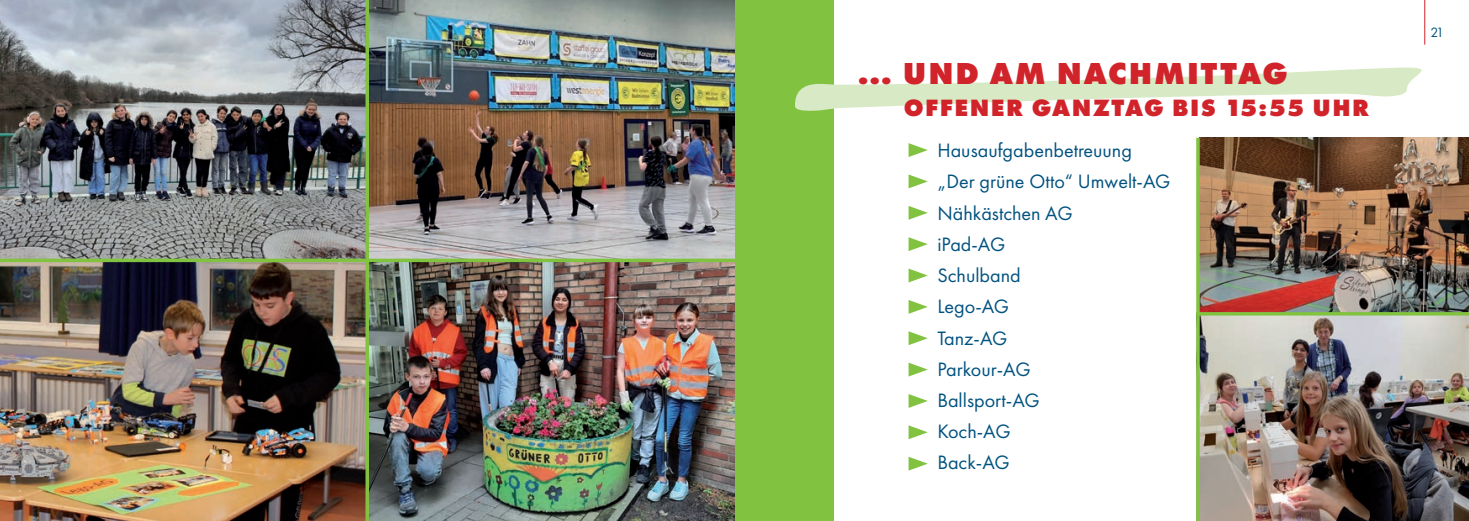
<style>
.page{position:relative;width:1469px;height:521px;background:#fff}
.page>*{position:absolute;margin:0;border:0;box-sizing:border-box;transform-origin:0 0}
.t1{font:800 31.5px "Futura PT";letter-spacing:.06em;color:#d1232a}
.t2{font:800 24.5px "Futura PT";letter-spacing:.06em;color:#d1232a}
.t3{font:20.12px/31.2px "Futura PT";color:#005280}
.t4{font:14px "Futura PT";color:#005280}
</style>
<div class="page">
<hr style="left:1424px;top:0;width:1px;height:45px;background:#d1232a">
<div style="left:734px;top:0;width:99px;height:521px;background:#81c340"></div>
<svg style="left:795px;top:67px;width:626px;height:44px"></svg>
<svg style="left:908px;top:174px;width:19px;height:14px"></svg>
<svg style="left:908px;top:206px;width:19px;height:14px"></svg>
<svg style="left:908px;top:237px;width:19px;height:14px"></svg>
<svg style="left:908px;top:269px;width:19px;height:13px"></svg>
<svg style="left:908px;top:300px;width:19px;height:14px"></svg>
<svg style="left:908px;top:331px;width:19px;height:14px"></svg>
<svg style="left:908px;top:363px;width:19px;height:13px"></svg>
<svg style="left:908px;top:394px;width:19px;height:14px"></svg>
<svg style="left:908px;top:425px;width:19px;height:14px"></svg>
<svg style="left:908px;top:457px;width:19px;height:14px"></svg>
<svg style="left:908px;top:143px;width:19px;height:14px"></svg>
<img style="left:1199px;top:316px;width:269px;height:205px">
<img style="left:1199px;top:138px;width:269px;height:174px">
<img style="left:0;top:0;width:734px;height:521px">
<hr style="left:1196px;top:138px;width:3px;height:383px;background:#81c340">
<svg style="left:1196px;top:312px;width:272px;height:4px"></svg>
<hr style="left:0;top:259px;width:764px;height:3px;background:#81c340">
<svg style="left:365px;top:0;width:4px;height:521px;background:#81ba47"></svg>
<h1 class="t1" style="left:857px;top:53px;width:432px">… UND AM NACHMITTAG</h1>
<p class="t2" style="left:903px;top:92px;width:467px">OFFENER GANZTAG BIS 15:55 UHR</p>
<p class="t3" style="left:937px;top:135px;width:234px">Hausaufgabenbetreuung „Der grüne Otto“ Umwelt-AG<br>Nähkästchen AG<br>iPad-AG<br>Schulband<br>Lego-AG<br>Tanz-AG<br>Parkour-AG<br>Ballsport-AG<br>Koch-AG<br>Back-AG</p>
<p class="t4" style="left:1430px;top:24px;width:15px">21</p>
</div>
